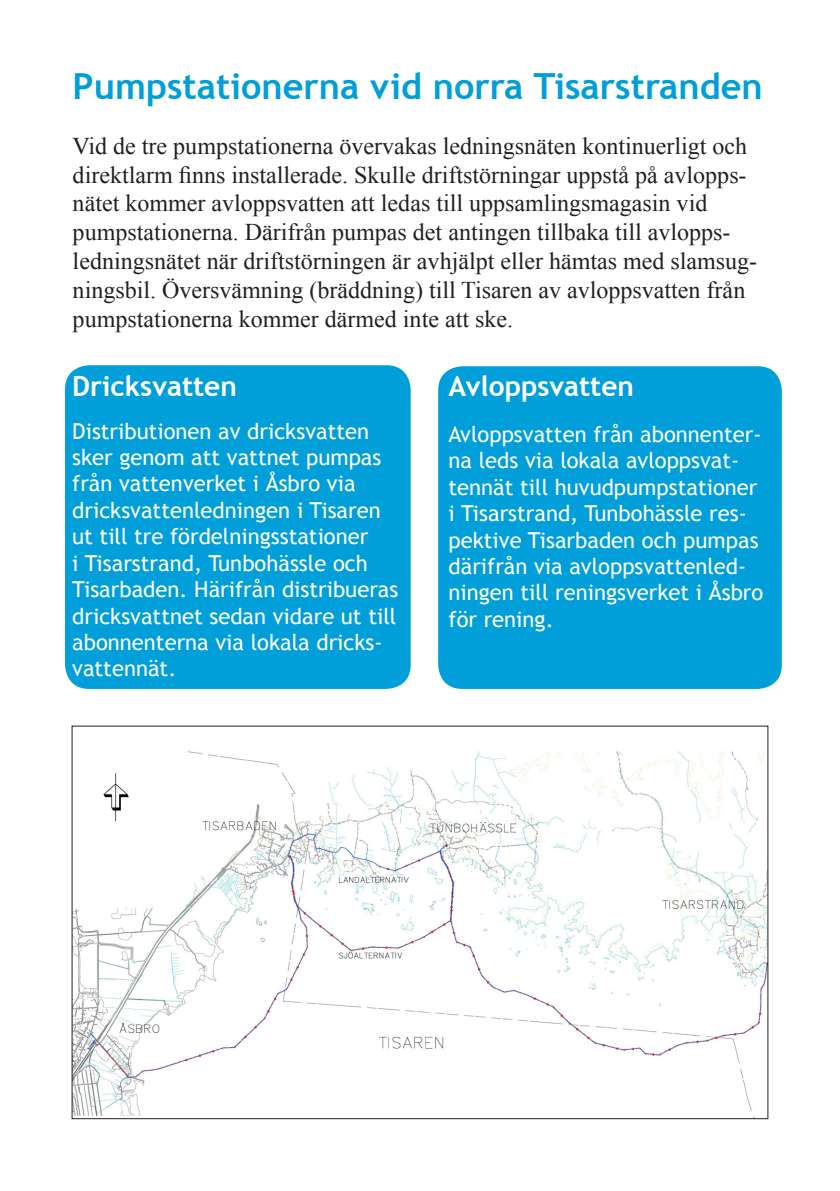
<style>
.page{position:relative;width:840px;height:1191px;background:#fff}
.page>*{position:absolute;margin:0;border:0;box-sizing:border-box;transform-origin:0 0}
.t1{font:700 36px "Trebuchet MS";color:#009fda}
.t2{font:700 28px "Trebuchet MS";color:#fff}
.t3{font:24px/28.8px "Times New Roman";color:#231f20}
.t4{font:22px/26.4px "Trebuchet MS";color:#fff}
</style>
<div class="page">
<div style="left:438px;top:366px;width:343px;height:323px;background:#009fda;border-radius:24px"></div>
<div style="left:65px;top:365px;width:345px;height:324px;background:#009fda;border-radius:24px"></div>
<img style="left:74px;top:751px;width:692px;height:366px">
<p class="t1" style="left:73px;top:63px;width:691px">Pumpstationerna vid norra Tisarstranden</p>
<p class="t3" style="left:73px;top:131px;width:685px">Vid de tre pumpstationerna övervakas ledningsnäten kontinuerligt och direktlarm finns installerade. Skulle driftstörningar uppstå på avlopps&shy;nätet kommer avloppsvatten att ledas till uppsamlingsmagasin vid pumpstationerna. Därifrån pumpas det antingen tillbaka till avlopps&shy;ledningsnätet när driftstörningen är avhjälpt eller hämtas med slamsug&shy;ningsbil. Översvämning (bräddning) till Tisaren av avloppsvatten från pumpstationerna kommer därmed inte att ske.</p>
<p class="t2" style="left:72px;top:369px;width:166px">Dricksvatten</p>
<p class="t4" style="left:72px;top:418px;width:327px">Distributionen av dricksvatten sker genom att vattnet pumpas från vattenverket i Åsbro via dricksvattenledningen i Tisaren ut till tre fördelningsstationer<br>i Tisarstrand, Tunbohässle och<br>Tisarbaden. Härifrån distribueras dricksvattnet sedan vidare ut till abonnenterna via lokala dricks&shy;vattennät.</p>
<p class="t2" style="left:448px;top:369px;width:187px">Avloppsvatten</p>
<p class="t4" style="left:448px;top:421px;width:316px">Avloppsvatten från abonnenter&shy;na leds via lokala avloppsvat&shy;tennät till huvudpumpstationer i Tisarstrand, Tunbohässle res&shy;pektive Tisarbaden och pumpas därifrån via avloppsvattenled&shy;ningen till reningsverket i Åsbro för rening.</p>
</div>
